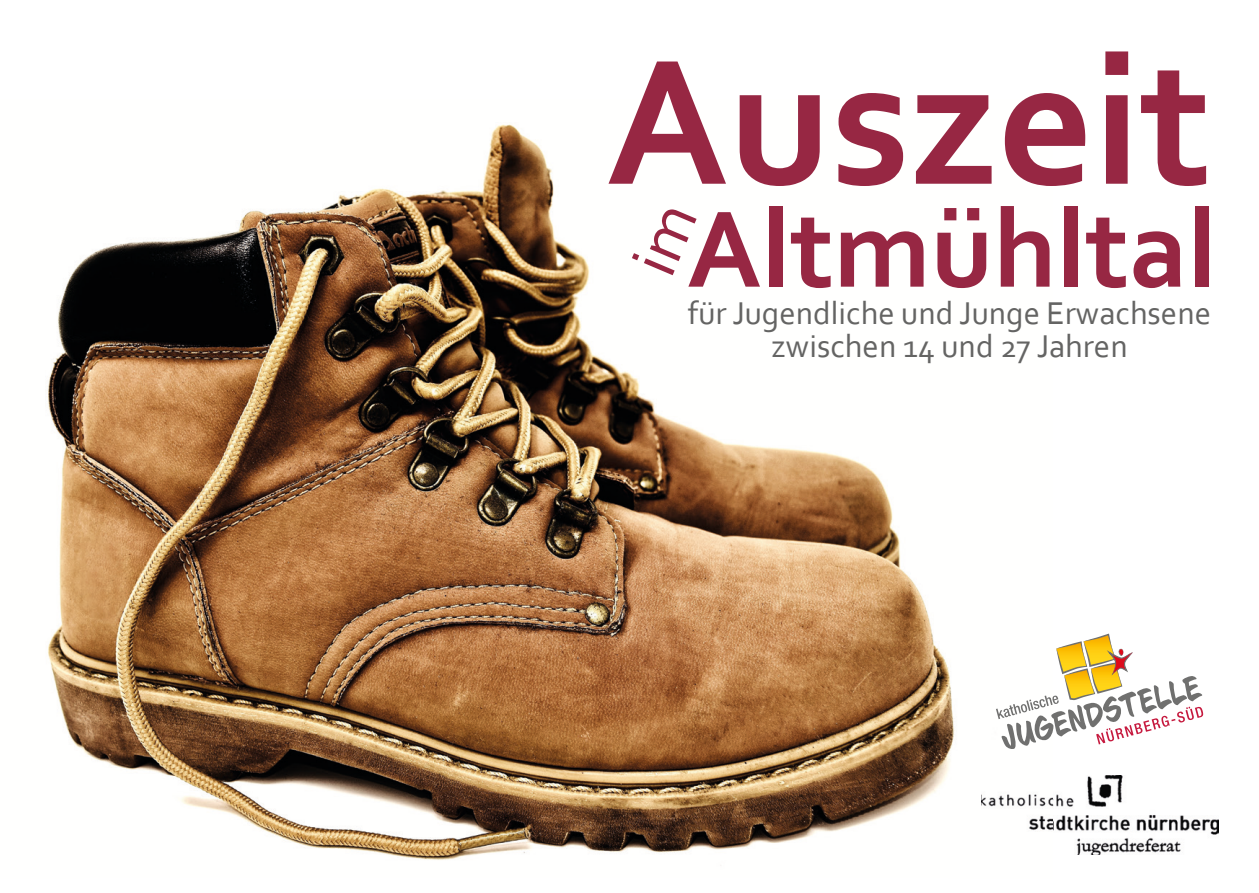
<style>
.page{position:relative;width:1259px;height:893px;background:#fff}
.page>*{position:absolute;margin:0;border:0;box-sizing:border-box;transform-origin:0 0}
.t1{font:700 186.9px "Corbel";color:#972743}
.t2{font:700 114px "Corbel";color:#972743}
.t3{font:33px/33px "Corbel";color:#646463;text-align:center}
</style>
<div class="page">
<img style="left:48px;top:124px;width:907px;height:736px">
<svg style="left:996px;top:634px;width:207px;height:115px"></svg>
<img style="left:981px;top:775px;width:237px;height:80px">
<svg style="left:632px;top:206px;width:64px;height:69px"></svg>
<h1 class="t1" style="left:606px;top:6px;width:607px">Auszeit</h1>
<h2 class="t2" style="left:686px;top:178px;width:531px">Altmühltal</h2>
<p class="t3" style="left:688px;top:296px;width:525px">für Jugendliche und Junge Erwachsene zwischen 14 und 27 Jahren</p>
</div>
